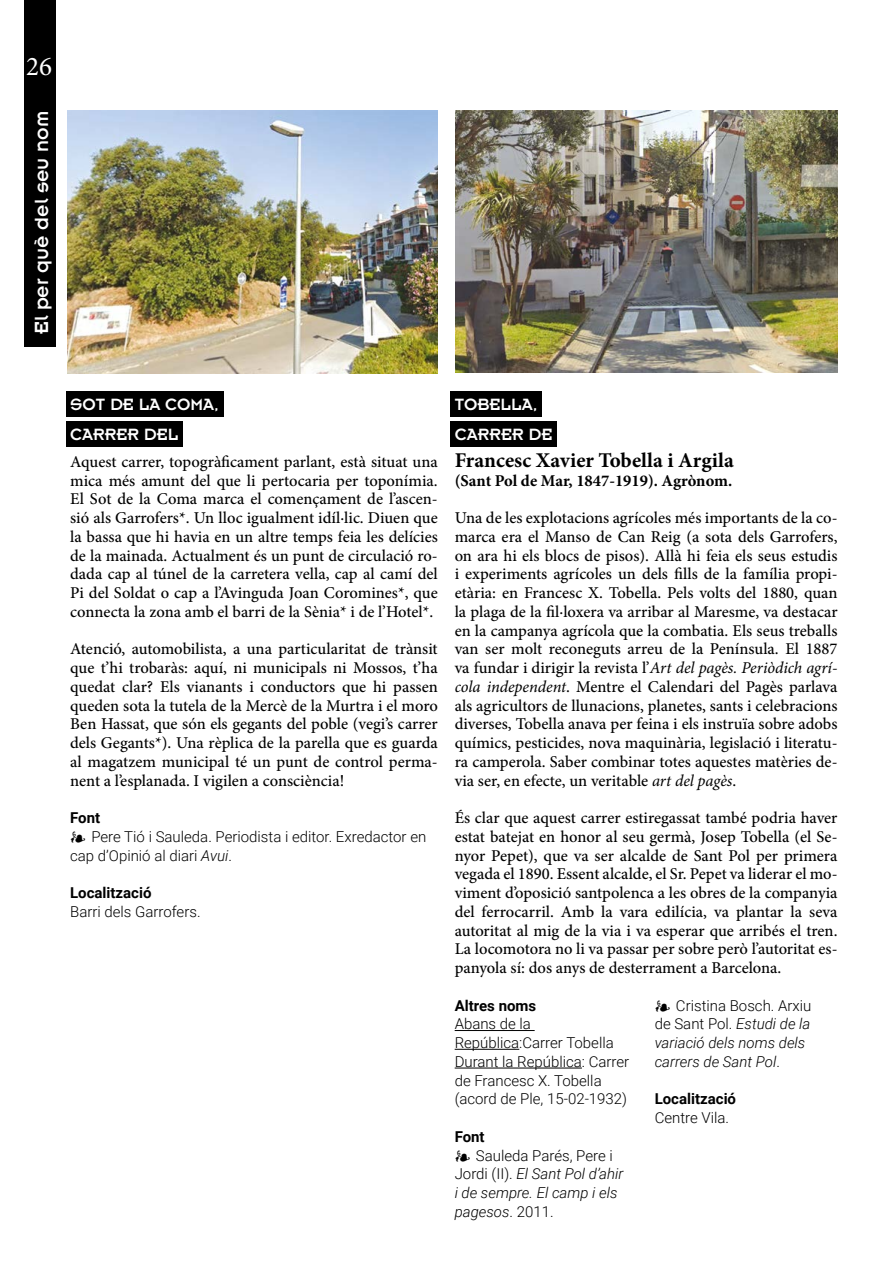
<style>
.page{position:relative;width:893px;height:1263px;background:#fff}
.page>*{position:absolute;margin:0;border:0;box-sizing:border-box;transform-origin:0 0}
.t1{font:27px "Minion Pro";color:#fff}
.PERSONATGE{font:700 21px "Minion Pro";letter-spacing:.005em;color:#000}
.t2{font:21px "Insignia A";color:#fff}
.TIT_NOM_CARRER{font:18px "Insignia A";color:#fff}
.TEXT_GRAL{font:500 16.5px/18.8px "Minion Pro";color:#000;text-align:justify}
.ANY_I_PROFESSIO{font:700 16.5px "Minion Pro";color:#000}
.SECCIO_ALTRES_NOMS{font:300 15px/18.8px "Roboto";color:#000}
.t3{font:italic 300 15px/18.8px "Roboto";color:#000}
.TIT_FONT__LOCALITZACIO{font:700 15px "Roboto";color:#000}
.ROBOTO_TEXT__seccio_localitzacio{font:300 15px "Roboto";color:#000}
.s1{font-family:"Minion Pro";font-weight:400}
.s2{font-style:italic}
.s3{font-weight:400;font-style:italic}
.s4{font-family:"Minion Pro";font-weight:400;font-style:normal}
.s5{font-style:normal}
</style>
<div class="page">
<div style="left:24px;top:0;width:31px;height:347px;background:#000"></div>
<div style="left:66px;top:391px;width:157px;height:26px;background:#000"></div>
<div style="left:66px;top:421px;width:117px;height:26px;background:#000"></div>
<div style="left:450px;top:391px;width:92px;height:26px;background:#000"></div>
<div style="left:450px;top:421px;width:107px;height:26px;background:#000"></div>
<hr style="left:455px;top:1030px;width:80px;height:1px;background:#000">
<hr style="left:455px;top:1049px;width:64px;height:1px;background:#000">
<hr style="left:455px;top:1068px;width:127px;height:1px;background:#000">
<img style="left:68px;top:111px;width:370px;height:262px">
<img style="left:455px;top:111px;width:383px;height:262px">
<h1 class="t1" style="left:26px;top:48px;width:27px">26</h1>
<p class="t2" style="left:31px;top:334px;width:225px;rotate:-90deg">El per què del seu nom</p>
<p class="TIT_NOM_CARRER" style="left:70px;top:395px;width:150px">SOT DE LA COMA,</p>
<p class="TIT_NOM_CARRER" style="left:70px;top:425px;width:110px">CARRER DEL</p>
<p class="TEXT_GRAL" style="left:70px;top:452px;width:369px">Aquest carrer, topogràficament parlant, està situat una mica més amunt del que li pertocaria per toponímia.<br>El Sot de la Coma marca el començament de l’ascen&shy;sió als Garrofers*. Un lloc igualment idíl·lic. Diuen que la bassa que hi havia en un altre temps feia les delícies de la mainada. Actualment és un punt de circulació ro&shy;dada cap al túnel de la carretera vella, cap al camí del Pi del Soldat o cap a l’Avinguda Joan Coromines*, que connecta la zona amb el barri de la Sènia* i de l’Hotel*.</p>
<p class="TEXT_GRAL" style="left:70px;top:640px;width:369px">Atenció, automobilista, a una particularitat de trànsit que t’hi trobaràs: aquí, ni municipals ni Mossos, t’ha quedat clar? Els vianants i conductors que hi passen queden sota la tutela de la Mercè de la Murtra i el moro Ben Hassat, que són els gegants del poble (vegi’s carrer dels Gegants*). Una rèplica de la parella que es guarda al magatzem municipal té un punt de control perma&shy;nent a l’esplanada. I vigilen a consciència!</p>
<p class="TIT_FONT__LOCALITZACIO" style="left:70px;top:807px;width:32px">Font</p>
<p class="SECCIO_ALTRES_NOMS" style="left:70px;top:827px;width:358px"><span class="s1">❧</span> Pere Tió i Sauleda. Periodista i editor. Exredactor en cap d’Opinió al diari <span class="s2">Avui</span>.</p>
<p class="TIT_FONT__LOCALITZACIO" style="left:70px;top:882px;width:83px">Localització</p>
<p class="ROBOTO_TEXT__seccio_localitzacio" style="left:70px;top:901px;width:132px">Barri dels Garrofers.</p>
<p class="TIT_NOM_CARRER" style="left:455px;top:395px;width:84px">TOBELLA,</p>
<p class="TIT_NOM_CARRER" style="left:455px;top:425px;width:99px">CARRER DE</p>
<p class="PERSONATGE" style="left:455px;top:445px;width:281px">Francesc Xavier Tobella i Argila</p>
<p class="ANY_I_PROFESSIO" style="left:455px;top:469px;width:279px">(Sant Pol de Mar, 1847-1919). Agrònom.</p>
<p class="TEXT_GRAL" style="left:455px;top:508px;width:384px">Una de les explotacions agrícoles més importants de la co&shy;marca era el Manso de Can Reig (a sota dels Garrofers, on ara hi els blocs de pisos). Allà hi feia els seus estudis i experiments agrícoles un dels fills de la família propi&shy;etària: en Francesc X. Tobella. Pels volts del 1880, quan la plaga de la fil·loxera va arribar al Maresme, va destacar en la campanya agrícola que la combatia. Els seus treballs van ser molt reconeguts arreu de la Península. El 1887 va fundar i dirigir la revista l’<span class="s3">Art del pagès. Periòdich agrí&shy;cola independent</span>. Mentre el Calendari del Pagès parlava als agricultors de llunacions, planetes, sants i celebracions diverses, Tobella anava per feina i els instruïa sobre adobs químics, pesticides, nova maquinària, legislació i literatu&shy;ra camperola. Saber combinar totes aquestes matèries de&shy;via ser, en efecte, un veritable <span class="s3">art del pagès</span>.</p>
<p class="TEXT_GRAL" style="left:455px;top:808px;width:384px">És clar que aquest carrer estiregassat també podria haver estat batejat en honor al seu germà, Josep Tobella (el Se&shy;nyor Pepet), que va ser alcalde de Sant Pol per primera vegada el 1890. Essent alcalde, el Sr. Pepet va liderar el mo&shy;viment d’oposició santpolenca a les obres de la companyia del ferrocarril. Amb la vara edilícia, va plantar la seva autoritat al mig de la via i va esperar que arribés el tren.<br>La locomotora no li va passar per sobre però l’autoritat es&shy;panyola sí: dos anys de desterrament a Barcelona.</p>
<p class="TIT_FONT__LOCALITZACIO" style="left:455px;top:995px;width:83px">Altres noms</p>
<p class="SECCIO_ALTRES_NOMS" style="left:455px;top:1014px;width:161px">Abans de la<br>República:Carrer Tobella</p>
<p class="SECCIO_ALTRES_NOMS" style="left:455px;top:1052px;width:176px">Durant la República: Carrer de Francesc X. Tobella (acord de Ple, 15-02-1932)</p>
<p class="TIT_FONT__LOCALITZACIO" style="left:455px;top:1126px;width:32px">Font</p>
<p class="t3" style="left:455px;top:1145px;width:170px"><span class="s4">❧</span> <span class="s5">Sauleda Parés, Pere i<br>Jordi (II).</span> El Sant Pol d’ahir i de sempre. El camp i els pagesos<span class="s5">. 2011.</span></p>
<p class="t3" style="left:655px;top:995px;width:158px"><span class="s4">❧</span> <span class="s5">Cristina Bosch. Arxiu de Sant Pol.</span> Estudi de la variació dels noms dels carrers de Sant Pol<span class="s5">.</span></p>
<p class="TIT_FONT__LOCALITZACIO" style="left:655px;top:1088px;width:83px">Localització</p>
<p class="ROBOTO_TEXT__seccio_localitzacio" style="left:655px;top:1107px;width:76px">Centre Vila.</p>
</div>
